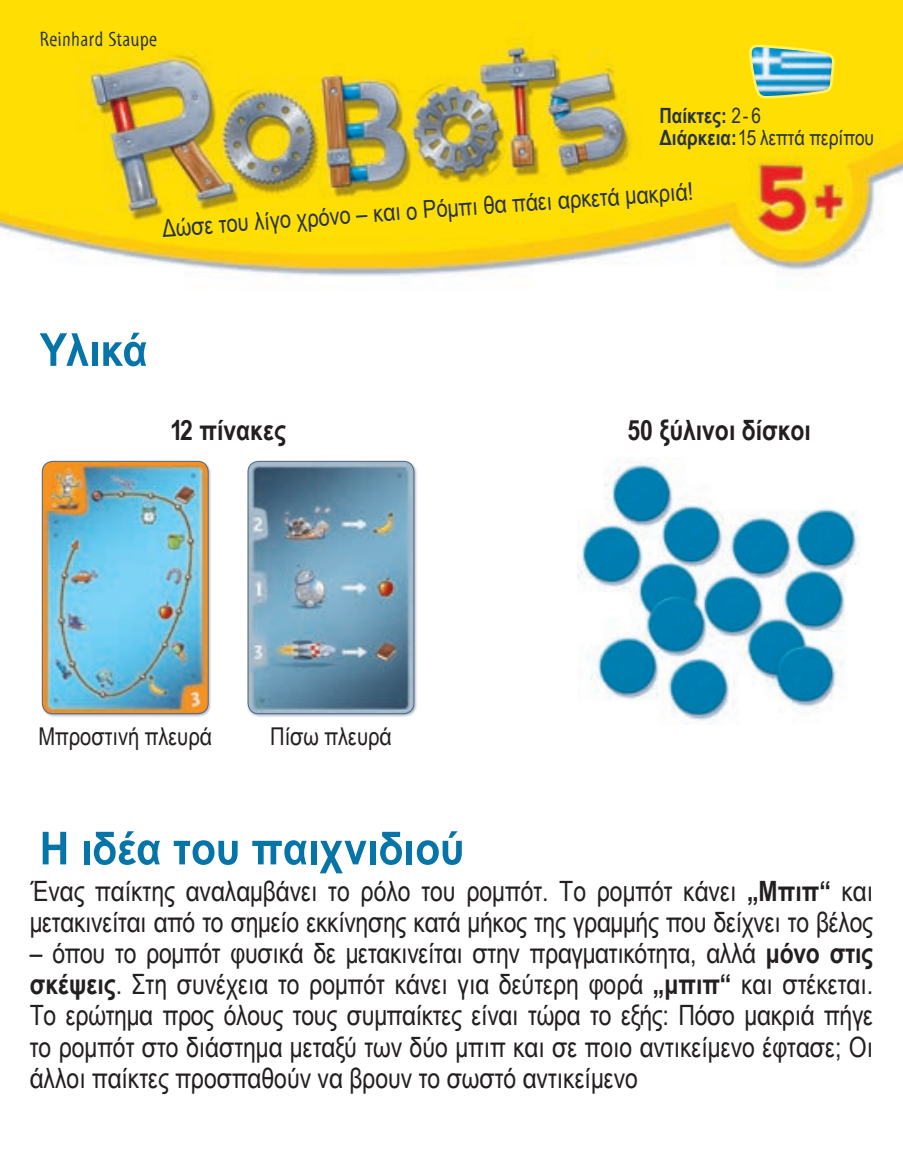
<style>
.page{position:relative;width:903px;height:1171px;background:#fff}
.page>*{position:absolute;margin:0;border:0;box-sizing:border-box;transform-origin:0 0}
.t1{font:700 45.5px "Arial Narrow";color:#0574a8;scale:1.1 1}
.t2{font:28px "Arial Narrow";color:#231f20}
.t3{font:700 28px "Arial Narrow";color:#231f20}
.t4{font:24.5px "Arial Narrow";color:#263244}
.t5{font:24.5px "Arial Narrow";color:#231f20}
.t6{font:21px "Arial Narrow";color:#263244}
.t7{font:21px "Myriad Tilt";letter-spacing:.02em;color:#263244}
.t8{font:700 21px "Arial Narrow";letter-spacing:-.005em;color:#263244}
.s1{font-weight:400}
.s2{font-weight:700}
</style>
<div class="page">
<img style="left:0;top:0;width:903px;height:277px">
<div style="left:41px;top:460px;width:170px;height:257px;background:#6a82a1;opacity:.6"></div>
<img style="left:42px;top:461px;width:166px;height:253px">
<div style="left:42px;top:461px;width:166px;height:253px;border:1px solid #51657e;border-radius:11px"></div>
<div style="left:247px;top:460px;width:170px;height:257px;background:#6a82a1;opacity:.6"></div>
<img style="left:248px;top:461px;width:166px;height:253px">
<div style="left:248px;top:461px;width:166px;height:253px;border:1px solid #51657e;border-radius:11px"></div>
<img style="left:578px;top:458px;width:282px;height:266px">
<svg style="left:748px;top:43px;width:88px;height:57px;background:#9ec79b"></svg>
<p class="t7" style="left:40px;top:27px;width:119px">Reinhard Staupe</p>
<p class="t8" style="left:659px;top:99px;width:103px">Παίκτες: <span class="s1">2 - 6</span></p>
<p class="t6" style="left:659px;top:123px;width:216px"><span class="s2">Διάρκεια:</span> 15 λεπτά περίπου</p>
<p class="t4" style="left:161px;top:210px;width:534px;rotate:-4deg">Δώσε του λίγο χρόνο – και ο Ρόμπι θα πάει αρκετά μακριά!</p>
<p class="t1" style="left:40px;top:315px;width:100px">Υλικά</p>
<p class="t3" style="left:170px;top:409px;width:117px">12 πίνακες</p>
<p class="t3" style="left:627px;top:409px;width:185px">50 ξύλινοι δίσκοι</p>
<p class="t5" style="left:38px;top:718px;width:175px">Μπροστινή πλευρά</p>
<p class="t5" style="left:270px;top:718px;width:123px">Πίσω πλευρά</p>
<p class="t1" style="left:40px;top:814px;width:387px">Η ιδέα του παιχνιδιού</p>
<p class="t2" style="left:30px;top:870px;width:845px">Ένας παίκτης αναλαμβάνει το ρόλο του ρομπότ. Το ρομπότ κάνει <span class="s2">„Μπιπ“</span> και</p>
<p class="t2" style="left:30px;top:901px;width:845px">μετακινείται από το σημείο εκκίνησης κατά μήκος της γραμμής που δείχνει το βέλος</p>
<p class="t2" style="left:30px;top:932px;width:845px">– όπου το ρομπότ φυσικά δε μετακινείται στην πραγματικότητα, αλλά <span class="s2">μόνο στις</span></p>
<p class="t2" style="left:30px;top:964px;width:845px"><span class="s2">σκέψεις</span>. Στη συνέχεια το ρομπότ κάνει για δεύτερη φορά <span class="s2">„μπιπ“</span> και στέκεται.</p>
<p class="t2" style="left:30px;top:995px;width:845px">Το ερώτημα προς όλους τους συμπαίκτες είναι τώρα το εξής: Πόσο μακριά πήγε</p>
<p class="t2" style="left:30px;top:1026px;width:845px">το ρομπότ στο διάστημα μεταξύ των δύο μπιπ και σε ποιο αντικείμενο έφτασε; Οι</p>
<p class="t2" style="left:30px;top:1057px;width:610px">άλλοι παίκτες προσπαθούν να βρουν το σωστό αντικείμενο</p>
</div>
